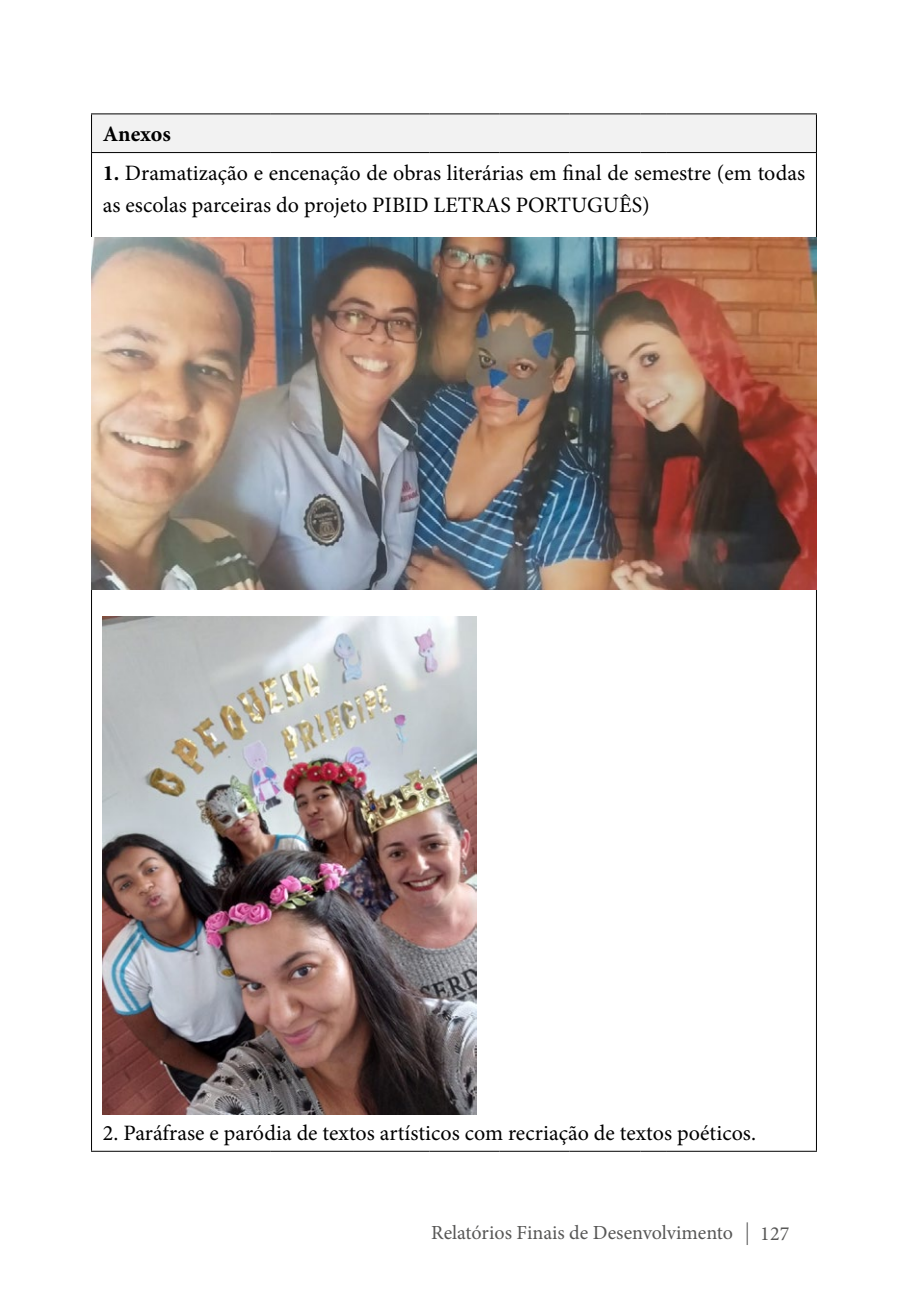
<style>
.page{position:relative;width:908px;height:1304px;background:#fff}
.page>*{position:absolute;margin:0;border:0;box-sizing:border-box;transform-origin:0 0}
.t1{font:22px/32px "Minion Pro";color:#000}
.t2{font:700 22px "Minion Pro";letter-spacing:-.005em;color:#000}
.t3{font:20px "Minion Pro";color:#575756}
.s1{font-weight:700}
</style>
<div class="page">
<svg style="left:746px;top:1222px;width:1px;height:23px"></svg>
<div style="left:91px;top:114px;width:725px;height:39px;background:#f2f2f2"></div>
<hr style="left:91px;top:113px;width:123px;height:1px;background:#000">
<hr style="left:214px;top:113px;width:56px;height:1px;background:#000">
<hr style="left:270px;top:113px;width:84px;height:1px;background:#000">
<hr style="left:354px;top:113px;width:75px;height:1px;background:#000">
<hr style="left:429px;top:113px;width:70px;height:1px;background:#000">
<hr style="left:499px;top:113px;width:70px;height:1px;background:#000">
<hr style="left:569px;top:113px;width:71px;height:1px;background:#000">
<svg style="left:640px;top:113px;width:25px;height:1px"></svg>
<hr style="left:665px;top:113px;width:151px;height:1px;background:#000">
<hr style="left:91px;top:114px;width:1px;height:38px;background:#000">
<hr style="left:815px;top:114px;width:1px;height:38px;background:#000">
<hr style="left:91px;top:152px;width:123px;height:1px;background:#000">
<hr style="left:91px;top:153px;width:1px;height:998px;background:#000">
<hr style="left:214px;top:152px;width:56px;height:1px;background:#000">
<hr style="left:270px;top:152px;width:84px;height:1px;background:#000">
<hr style="left:354px;top:152px;width:75px;height:1px;background:#000">
<hr style="left:429px;top:152px;width:70px;height:1px;background:#000">
<hr style="left:499px;top:152px;width:70px;height:1px;background:#000">
<hr style="left:569px;top:152px;width:71px;height:1px;background:#000">
<svg style="left:640px;top:152px;width:25px;height:1px"></svg>
<hr style="left:665px;top:152px;width:151px;height:1px;background:#000">
<hr style="left:815px;top:153px;width:1px;height:998px;background:#000">
<hr style="left:91px;top:1151px;width:123px;height:1px;background:#000">
<hr style="left:214px;top:1151px;width:56px;height:1px;background:#000">
<hr style="left:270px;top:1151px;width:84px;height:1px;background:#000">
<hr style="left:354px;top:1151px;width:75px;height:1px;background:#000">
<hr style="left:429px;top:1151px;width:70px;height:1px;background:#000">
<hr style="left:499px;top:1151px;width:70px;height:1px;background:#000">
<hr style="left:569px;top:1151px;width:71px;height:1px;background:#000">
<svg style="left:640px;top:1151px;width:25px;height:1px"></svg>
<hr style="left:665px;top:1151px;width:151px;height:1px;background:#000">
<img style="left:91px;top:237px;width:725px;height:353px">
<img style="left:103px;top:617px;width:373px;height:498px">
<p class="t2" style="left:103px;top:119px;width:69px">Anexos</p>
<p class="t1" style="left:103px;top:157px;width:703px"><span class="s1">1.</span> Dramatização e encenação de obras literárias em final de semestre (em todas as escolas parceiras do projeto PIBID LETRAS PORTUGUÊS)</p>
<p class="t1" style="left:103px;top:1117px;width:654px">2. Paráfrase e paródia de textos artísticos com recriação de textos poéticos.</p>
<p class="t3" style="left:431px;top:1219px;width:303px">Relatórios Finais de Desenvolvimento</p>
<p class="t3" style="left:759px;top:1220px;width:31px">127</p>
</div>
